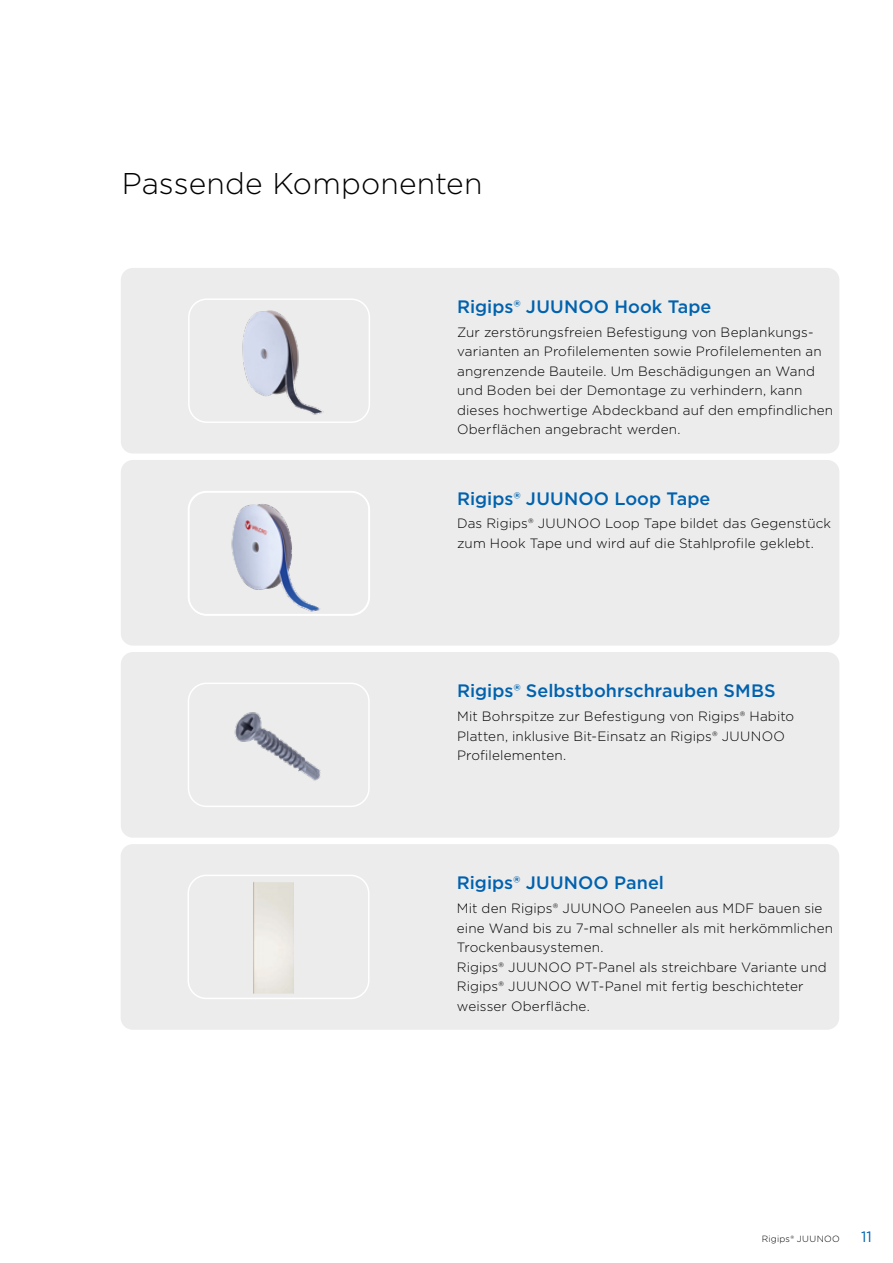
<style>
.page{position:relative;width:893px;height:1263px;background:#fff}
.page>*{position:absolute;margin:0;border:0;box-sizing:border-box;transform-origin:0 0}
.t1{font:300 30px "Gotham";letter-spacing:.005em;color:#000}
.t2{font:500 18px "Gotham";color:#0062ae}
.t3{font:15px "Gotham";color:#0062ae}
.t4{font:300 13.5px/19.5px "Gotham";letter-spacing:.01em;color:#000}
.t5{font:300 9px "Gotham";letter-spacing:.03em;color:#000}
</style>
<div class="page">
<div style="left:121px;top:268px;width:718px;height:185px;background:#ececec;border-radius:12px"></div>
<div style="left:121px;top:460px;width:718px;height:186px;background:#ececec;border-radius:12px"></div>
<div style="left:121px;top:652px;width:718px;height:186px;background:#ececec;border-radius:12px"></div>
<img style="left:191px;top:301px;width:176px;height:119px">
<div style="left:188px;top:298px;width:182px;height:125px;border:2px solid #fff;border-radius:18px"></div>
<img style="left:188px;top:494px;width:179px;height:121px">
<div style="left:188px;top:491px;width:182px;height:124px;border:2px solid #fff;border-radius:18px"></div>
<img style="left:191px;top:685px;width:176px;height:119px">
<div style="left:188px;top:682px;width:182px;height:125px;border:2px solid #fff;border-radius:18px"></div>
<div style="left:121px;top:844px;width:718px;height:186px;background:#ececec;border-radius:12px"></div>
<div style="left:187px;top:875px;width:182px;height:124px;border:2px solid #fff;border-radius:18px"></div>
<img style="left:253px;top:881px;width:41px;height:113px">
<h1 class="t1" style="left:122px;top:164px;width:362px">Passende Komponenten</h1>
<h2 class="t2" style="left:457px;top:295px;width:256px">Rigips® JUUNOO Hook Tape</h2>
<p class="t4" style="left:457px;top:322px;width:378px">Zur zerstörungsfreien Befestigung von Beplankungs&shy;varianten an Profilelementen sowie Profilelementen an angrenzende Bauteile. Um Beschädigungen an Wand und Boden bei der Demontage zu verhindern, kann dieses hochwertige Abdeckband auf den empfindlichen Oberflächen angebracht werden.</p>
<h2 class="t2" style="left:457px;top:486px;width:255px">Rigips® JUUNOO Loop Tape</h2>
<p class="t4" style="left:457px;top:513px;width:376px">Das Rigips® JUUNOO Loop Tape bildet das Gegenstück zum Hook Tape und wird auf die Stahlprofile geklebt.</p>
<h2 class="t2" style="left:457px;top:679px;width:320px">Rigips® Selbstbohrschrauben SMBS</h2>
<p class="t4" style="left:457px;top:706px;width:338px">Mit Bohrspitze zur Befestigung von Rigips® Habito<br>Platten, inklusive Bit-Einsatz an Rigips® JUUNOO<br>Profilelementen.</p>
<h2 class="t2" style="left:457px;top:871px;width:209px">Rigips® JUUNOO Panel</h2>
<p class="t4" style="left:457px;top:898px;width:378px">Mit den Rigips® JUUNOO Paneelen aus MDF bauen sie eine Wand bis zu 7-mal schneller als mit herkömmlichen Trockenbausystemen.<br>Rigips® JUUNOO PT-Panel als streichbare Variante und Rigips® JUUNOO WT-Panel mit fertig beschichteter weisser Oberfläche.</p>
<p class="t5" style="left:762px;top:1233px;width:79px">Rigips® JUUNOO</p>
<p class="t3" style="left:861px;top:1227px;width:12px">11</p>
</div>
